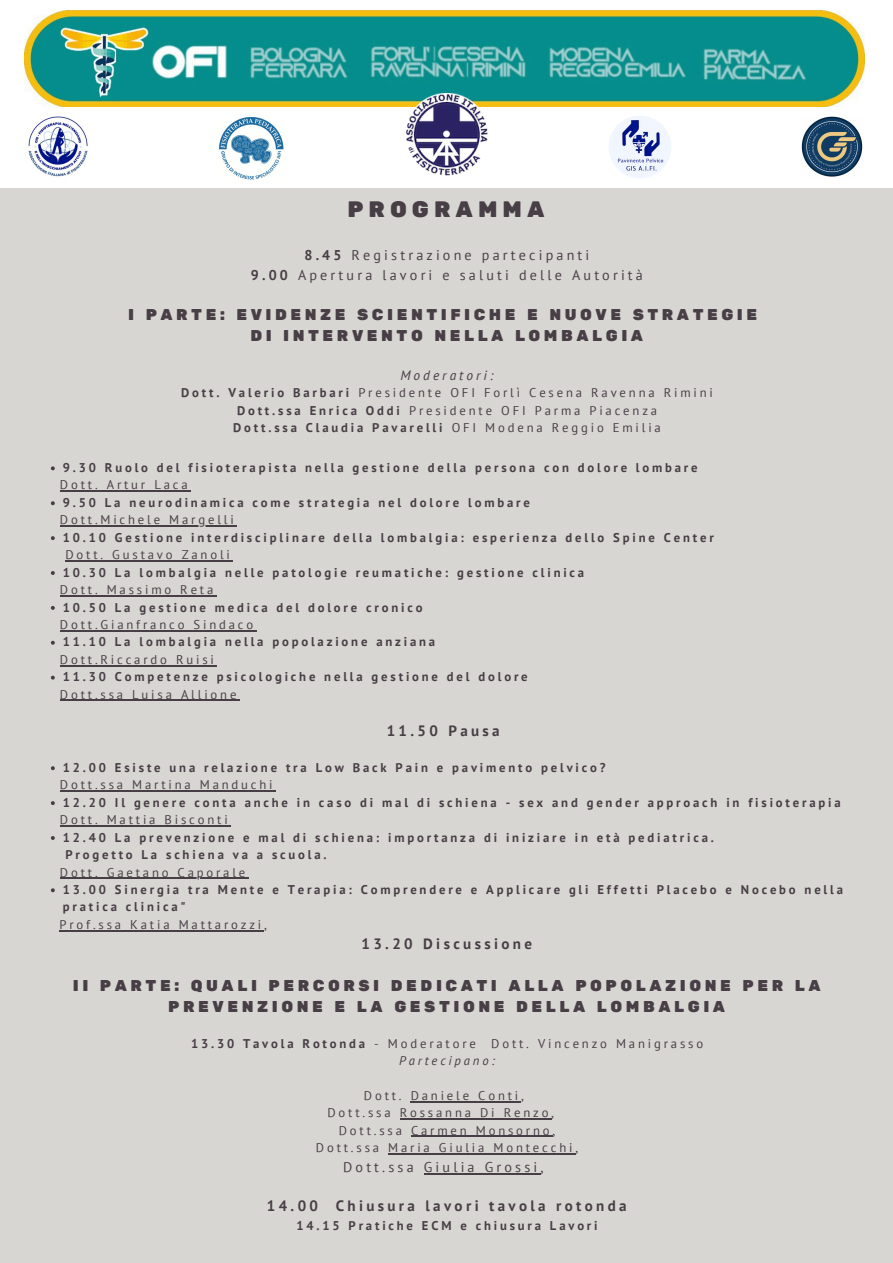
<style>
.page{position:relative;width:893px;height:1263px;background:#d8d6d2}
.page>*{position:absolute;margin:0;border:0;box-sizing:border-box;transform-origin:0 0}
.t1{font:22.27px "Rubik One";letter-spacing:.225em;color:#483e46}
.t2{font:15.6px/21.4px "Rubik One";letter-spacing:.225em;color:#483e46;text-align:center}
.t3{font:700 15px "PT Sans";letter-spacing:.225em;color:#483e46}
.t4{font:14.1px/19.6px "PT Sans";letter-spacing:.225em;color:#483e46;text-align:center}
.t5{font:italic 13.42px "PT Sans";letter-spacing:.225em;color:#483e46}
.t6{font:700 12.67px/17.4px "PT Sans";letter-spacing:.225em;color:#483e46}
.t7{font:12.67px "PT Sans";letter-spacing:.225em;color:#483e46}
.t8{font:italic 12.67px "PT Sans";letter-spacing:.225em;color:#483e46}
.s1{font-weight:700}
.s2{font-weight:400}
</style>
<div class="page">
<div style="left:0;top:0;width:893px;height:118px;background:#fff"></div>
<img style="left:25px;top:11px;width:839px;height:96px">
<div style="left:0;top:115px;width:893px;height:73px;background:#fff"></div>
<img style="left:406px;top:94px;width:81px;height:82px">
<img style="left:801px;top:116px;width:61px;height:61px">
<img style="left:28px;top:116px;width:60px;height:61px">
<svg style="left:51px;top:466px;width:4px;height:4px"></svg>
<hr style="left:60px;top:491px;width:130px;height:1px;background:#483e46">
<svg style="left:51px;top:501px;width:4px;height:4px"></svg>
<hr style="left:60px;top:525px;width:177px;height:2px;background:#483e46">
<svg style="left:51px;top:536px;width:4px;height:4px"></svg>
<hr style="left:65px;top:560px;width:168px;height:1px;background:#483e46">
<svg style="left:51px;top:571px;width:4px;height:4px"></svg>
<hr style="left:60px;top:595px;width:156px;height:1px;background:#483e46">
<svg style="left:51px;top:606px;width:4px;height:4px"></svg>
<hr style="left:60px;top:630px;width:196px;height:1px;background:#483e46">
<svg style="left:51px;top:641px;width:4px;height:4px"></svg>
<hr style="left:60px;top:665px;width:157px;height:1px;background:#483e46">
<svg style="left:51px;top:676px;width:4px;height:4px"></svg>
<hr style="left:60px;top:700px;width:179px;height:1px;background:#483e46">
<svg style="left:51px;top:766px;width:4px;height:4px"></svg>
<hr style="left:60px;top:790px;width:215px;height:1px;background:#483e46">
<svg style="left:51px;top:801px;width:4px;height:4px"></svg>
<hr style="left:60px;top:825px;width:171px;height:1px;background:#483e46">
<svg style="left:51px;top:836px;width:4px;height:4px"></svg>
<hr style="left:60px;top:878px;width:188px;height:1px;background:#483e46">
<svg style="left:51px;top:888px;width:4px;height:4px"></svg>
<hr style="left:59px;top:930px;width:205px;height:1px;background:#483e46">
<hr style="left:411px;top:1101px;width:110px;height:1px;background:#483e46">
<hr style="left:400px;top:1118px;width:151px;height:1px;background:#483e46">
<hr style="left:411px;top:1136px;width:141px;height:1px;background:#483e46">
<hr style="left:388px;top:1153px;width:187px;height:1px;background:#483e46">
<hr style="left:424px;top:1173px;width:116px;height:1px;background:#483e46">
<img style="left:218px;top:118px;width:66px;height:62px">
<img style="left:609px;top:116px;width:62px;height:62px">
<p class="t1" style="left:347px;top:196px;width:199px">PROGRAMMA</p>
<p class="t4" style="left:251px;top:245px;width:393px"><span class="s1">8.45</span> Registrazione partecipanti<br><span class="s1">9.00</span> Apertura lavori e saluti delle Autorità</p>
<h1 class="t2" style="left:128px;top:304px;width:631px">I PARTE: EVIDENZE SCIENTIFICHE E NUOVE STRATEGIE<br>DI INTERVENTO NELLA LOMBALGIA</h1>
<h4 class="t5" style="left:400px;top:366px;width:95px">Moderatori:</h4>
<h2 class="t7" style="left:181px;top:384px;width:533px"><span class="s1">Dott. Valerio Barbari</span> Presidente OFI Forlì Cesena Ravenna Rimini</h2>
<p class="t7" style="left:237px;top:402px;width:422px"><span class="s1">Dott.ssa Enrica Oddi</span> Presidente OFI Parma Piacenza</p>
<p class="t6" style="left:233px;top:419px;width:429px">Dott.ssa Claudia Pavarelli <span class="s2">OFI Modena Reggio Emilia</span></p>
<p class="t6" style="left:63px;top:459px;width:636px">9.30 Ruolo del fisioterapista nella gestione della persona con dolore lombare</p>
<p class="t7" style="left:60px;top:476px;width:129px">Dott. Artur Laca</p>
<p class="t6" style="left:63px;top:493px;width:468px">9.50 La neurodinamica come strategia nel dolore lombare</p>
<p class="t6" style="left:60px;top:511px;width:655px"><span class="s2">Dott.Michele Margelli<br></span>10.10 Gestione interdisciplinare della lombalgia: esperienza dello Spine Center</p>
<p class="t7" style="left:65px;top:546px;width:166px">Dott. Gustavo Zanoli</p>
<p class="t6" style="left:63px;top:563px;width:523px">10.30 La lombalgia nelle patologie reumatiche: gestione clinica</p>
<p class="t7" style="left:60px;top:581px;width:155px">Dott. Massimo Reta</p>
<p class="t6" style="left:63px;top:598px;width:361px">10.50 La gestione medica del dolore cronico</p>
<p class="t7" style="left:60px;top:616px;width:195px">Dott.Gianfranco Sindaco</p>
<p class="t6" style="left:63px;top:633px;width:374px">11.10 La lombalgia nella popolazione anziana</p>
<p class="t7" style="left:60px;top:651px;width:155px">Dott.Riccardo Ruisi</p>
<p class="t6" style="left:63px;top:668px;width:466px">11.30 Competenze psicologiche nella gestione del dolore</p>
<p class="t7" style="left:60px;top:686px;width:178px">Dott.ssa Luisa Allione</p>
<p class="t3" style="left:387px;top:720px;width:114px">11.50 Pausa</p>
<p class="t6" style="left:63px;top:758px;width:544px">12.00 Esiste una relazione tra Low Back Pain e pavimento pelvico?</p>
<p class="t7" style="left:60px;top:776px;width:214px">Dott.ssa Martina Manduchi</p>
<p class="t6" style="left:63px;top:793px;width:779px">12.20 Il genere conta anche in caso di mal di schiena - sex and gender approach in fisioterapia</p>
<p class="t7" style="left:60px;top:811px;width:169px">Dott. Mattia Bisconti</p>
<p class="t6" style="left:63px;top:828px;width:652px">12.40 La prevenzione e mal di schiena: importanza di iniziare in età pediatrica.</p>
<p class="t6" style="left:65px;top:846px;width:263px">Progetto La schiena va a scuola.</p>
<p class="t6" style="left:60px;top:863px;width:784px"><span class="s2">Dott. Gaetano Caporale<br></span>13.00 Sinergia tra Mente e Terapia: Comprendere e Applicare gli Effetti Placebo e Nocebo nella</p>
<p class="t6" style="left:63px;top:898px;width:124px">pratica clinica"</p>
<p class="t7" style="left:59px;top:916px;width:209px">Prof.ssa Katia Mattarozzi,</p>
<p class="t3" style="left:361px;top:933px;width:172px">13.20 Discussione</p>
<p class="t2" style="left:73px;top:975px;width:749px">II PARTE: QUALI PERCORSI DEDICATI ALLA POPOLAZIONE PER LA<br>PREVENZIONE E LA GESTIONE DELLA LOMBALGIA</p>
<p class="t7" style="left:191px;top:1034px;width:513px"><span class="s1">13.30 Tavola Rotonda</span> - Moderatore Dott. Vincenzo Manigrasso</p>
<h2 class="t8" style="left:399px;top:1052px;width:97px">Partecipano:</h2>
<p class="t7" style="left:364px;top:1087px;width:162px">Dott. Daniele Conti,</p>
<p class="t7" style="left:327px;top:1104px;width:228px">Dott.ssa Rossanna Di Renzo,</p>
<p class="t7" style="left:339px;top:1122px;width:218px">Dott.ssa Carmen Monsorno,</p>
<p class="t7" style="left:316px;top:1139px;width:264px">Dott.ssa Maria Giulia Montecchi,</p>
<p class="t4" style="left:343px;top:1157px;width:202px">Dott.ssa Giulia Grossi,</p>
<p class="t3" style="left:267px;top:1196px;width:361px">14.00 Chiusura lavori tavola rotonda</p>
<p class="t6" style="left:296px;top:1216px;width:303px">14.15 Pratiche ECM e chiusura Lavori</p>
</div>
